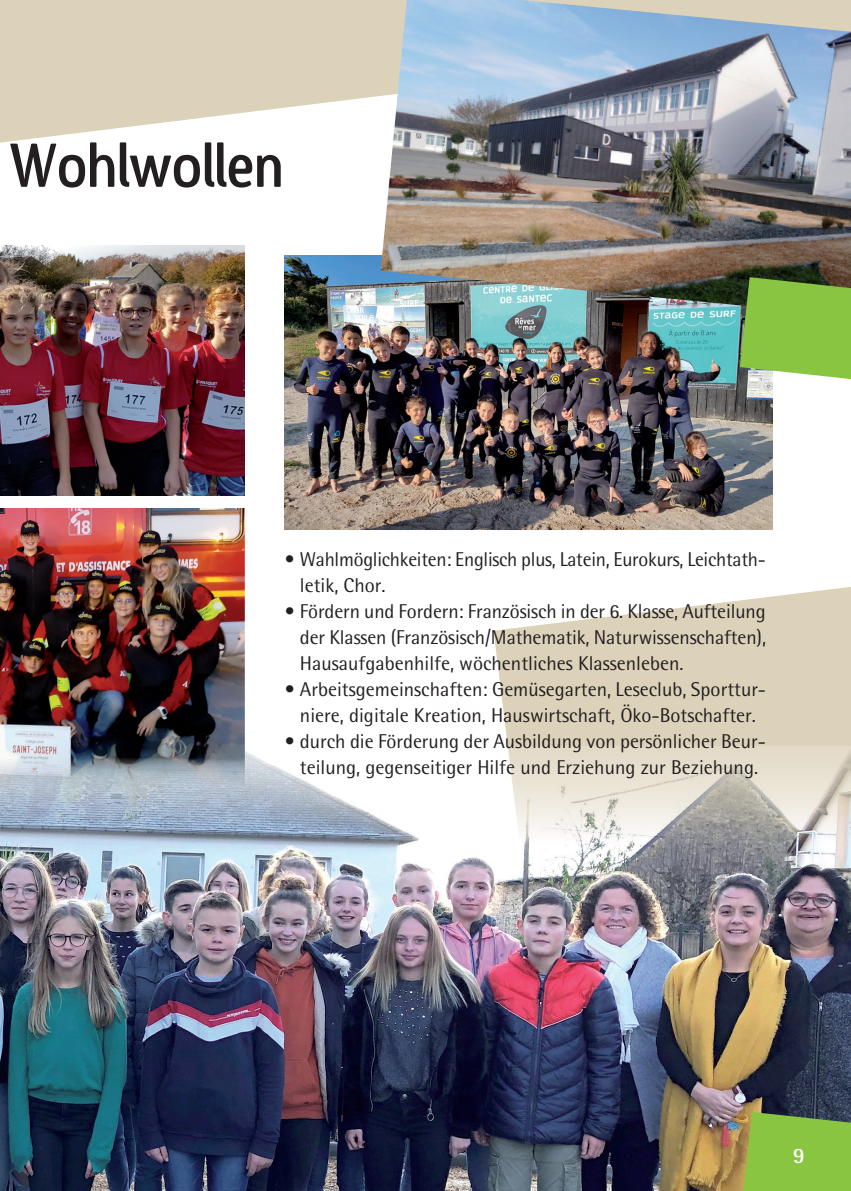
<style>
.page{position:relative;width:851px;height:1191px;background:#fff}
.page>*{position:absolute;margin:0;border:0;box-sizing:border-box;transform-origin:0 0}
.t1{font:60px "Designosaur";color:#231f20;scale:.9 1}
.t2{font:700 22px "Rotis Semi Sans";color:#fff}
.t3{font:20px/26px "Rotis Semi Sans";color:#231f20;text-align:center}
</style>
<div class="page">
<svg style="left:0;top:0;width:380px;height:143px;fill:#dcd1b9"></svg>
<svg style="left:493px;top:587px;width:357px;height:159px;fill:#dcd1b9"></svg>
<img style="left:0;top:746px;width:850px;height:445px">
<img style="left:0;top:246px;width:244px;height:250px">
<img style="left:285px;top:255px;width:487px;height:274px">
<img style="left:380px;top:0;width:470px;height:316px">
<svg style="left:738px;top:1112px;width:112px;height:79px;background:#86b743"></svg>
<svg style="left:739px;top:277px;width:111px;height:102px;background:#85b847"></svg>
<img style="left:0;top:508px;width:244px;height:289px">
<h1 class="t1" style="left:10px;top:115px;width:305px">Wohlwollen</h1>
<p class="t3" style="left:300px;top:546px;width:467px;text-align:left;text-indent:-15px">• Wahlmöglichkeiten: Englisch plus, Latein, Eurokurs, Leichtath&shy;letik, Chor.</p>
<p class="t3" style="left:300px;top:598px;width:467px;text-align:justify;text-indent:-15px">• Fördern und Fordern: Französisch in der 6. Klasse, Aufteilung der Klassen (Französisch/Mathematik, Naturwissenschaften), Hausaufgabenhilfe, wöchentliches Klassenleben.</p>
<p class="t3" style="left:285px;top:676px;width:482px">• Arbeitsgemeinschaften: Gemüsegarten, Leseclub, Sporttur&shy;niere, digitale Kreation, Hauswirtschaft, Öko-Botschafter.</p>
<p class="t3" style="left:285px;top:728px;width:482px">• durch die Förderung der Ausbildung von persönlicher Beur&shy;teilung, gegenseitiger Hilfe und Erziehung zur Beziehung.</p>
<p class="t2" style="left:792px;top:1142px;width:13px">9</p>
</div>
